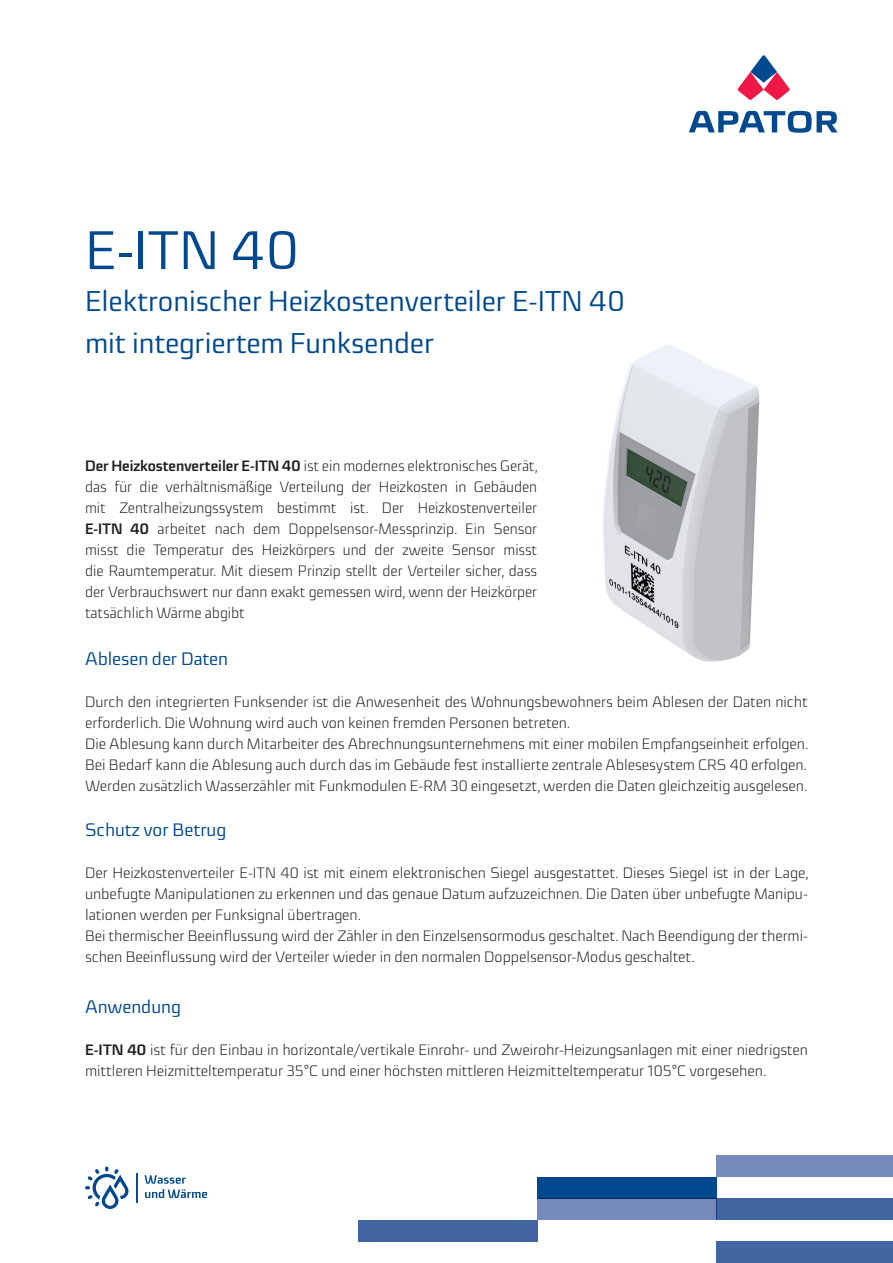
<style>
.page{position:relative;width:893px;height:1263px;background:#fff}
.page>*{position:absolute;margin:0;border:0;box-sizing:border-box;transform-origin:0 0}
.t1{font:54px "Sica";color:#01498e}
.t2{font:28.5px/42px "Sica";color:#01498e}
.t3{font:18px "Sica";color:#01498e}
.t4{font:300 15px/21px "Sica";color:#231f20}
.s1{font-weight:700}
</style>
<div class="page">
<img style="left:603px;top:344px;width:157px;height:318px">
<div style="left:716px;top:1241px;width:177px;height:22px;background:#4166a2"></div>
<div style="left:716px;top:1198px;width:177px;height:22px;background:#4166a2"></div>
<div style="left:358px;top:1220px;width:179px;height:21px;background:#4166a2"></div>
<div style="left:537px;top:1177px;width:179px;height:21px;background:#01498e"></div>
<div style="left:716px;top:1155px;width:177px;height:22px;background:#768bbb"></div>
<svg style="left:738px;top:55px;width:52px;height:45px"></svg>
<svg style="left:689px;top:111px;width:149px;height:22px"></svg>
<div style="left:537px;top:1198px;width:179px;height:22px;background:#768bbb"></div>
<svg style="left:85px;top:1166px;width:44px;height:43px"></svg>
<svg style="left:136px;top:1173px;width:1px;height:29px"></svg>
<svg style="left:145px;top:1175px;width:62px;height:23px"></svg>
<h1 class="t1" style="left:85px;top:211px;width:217px">E-ITN 40</h1>
<h2 class="t2" style="left:85px;top:280px;width:542px">Elektronischer Heizkostenverteiler E-ITN 40 mit integriertem Funksender</h2>
<p class="t4" style="left:85px;top:454px;width:454px;text-align:justify"><span class="s1">Der Heizkostenverteiler E-ITN 40</span> ist ein modernes elektronisches Gerät, das für die verhältnismäßige Verteilung der Heizkosten in Gebäuden mit Zentralheizungssystem bestimmt ist. Der Heizkostenverteiler <span class="s1">E-ITN 40</span> arbeitet nach dem Doppelsensor-Messprinzip. Ein Sensor misst die Temperatur des Heizkörpers und der zweite Sensor misst die Raumtemperatur. Mit diesem Prinzip stellt der Verteiler sicher, dass der Verbrauchswert nur dann exakt gemessen wird, wenn der Heizkörper tatsächlich Wärme abgibt</p>
<p class="t3" style="left:85px;top:646px;width:144px">Ablesen der Daten</p>
<p class="t4" style="left:85px;top:691px;width:725px">Durch den integrierten Funksender ist die Anwesenheit des Wohnungsbewohners beim Ablesen der Daten nicht erforderlich. Die Wohnung wird auch von keinen fremden Personen betreten.<br>Die Ablesung kann durch Mitarbeiter des Abrechnungsunternehmens mit einer mobilen Empfangseinheit erfolgen.<br>Bei Bedarf kann die Ablesung auch durch das im Gebäude fest installierte zentrale Ablesesystem CRS 40 erfolgen.<br>Werden zusätzlich Wasserzähler mit Funkmodulen E-RM 30 eingesetzt, werden die Daten gleichzeitig ausgelesen.</p>
<p class="t3" style="left:85px;top:817px;width:143px">Schutz vor Betrug</p>
<p class="t4" style="left:85px;top:862px;width:725px">Der Heizkostenverteiler E-ITN 40 ist mit einem elektronischen Siegel ausgestattet. Dieses Siegel ist in der Lage, unbefugte Manipulationen zu erkennen und das genaue Datum aufzuzeichnen. Die Daten über unbefugte Manipu&shy;lationen werden per Funksignal übertragen.<br>Bei thermischer Beeinflussung wird der Zähler in den Einzelsensormodus geschaltet. Nach Beendigung der thermi&shy;schen Beeinflussung wird der Verteiler wieder in den normalen Doppelsensor-Modus geschaltet.</p>
<p class="t3" style="left:85px;top:993px;width:97px">Anwendung</p>
<p class="t4" style="left:85px;top:1039px;width:724px"><span class="s1">E-ITN 40</span> ist für den Einbau in horizontale/vertikale Einrohr- und Zweirohr-Heizungsanlagen mit einer niedrigsten mittleren Heizmitteltemperatur 35°C und einer höchsten mittleren Heizmitteltemperatur 105°C vorgesehen.</p>
</div>
